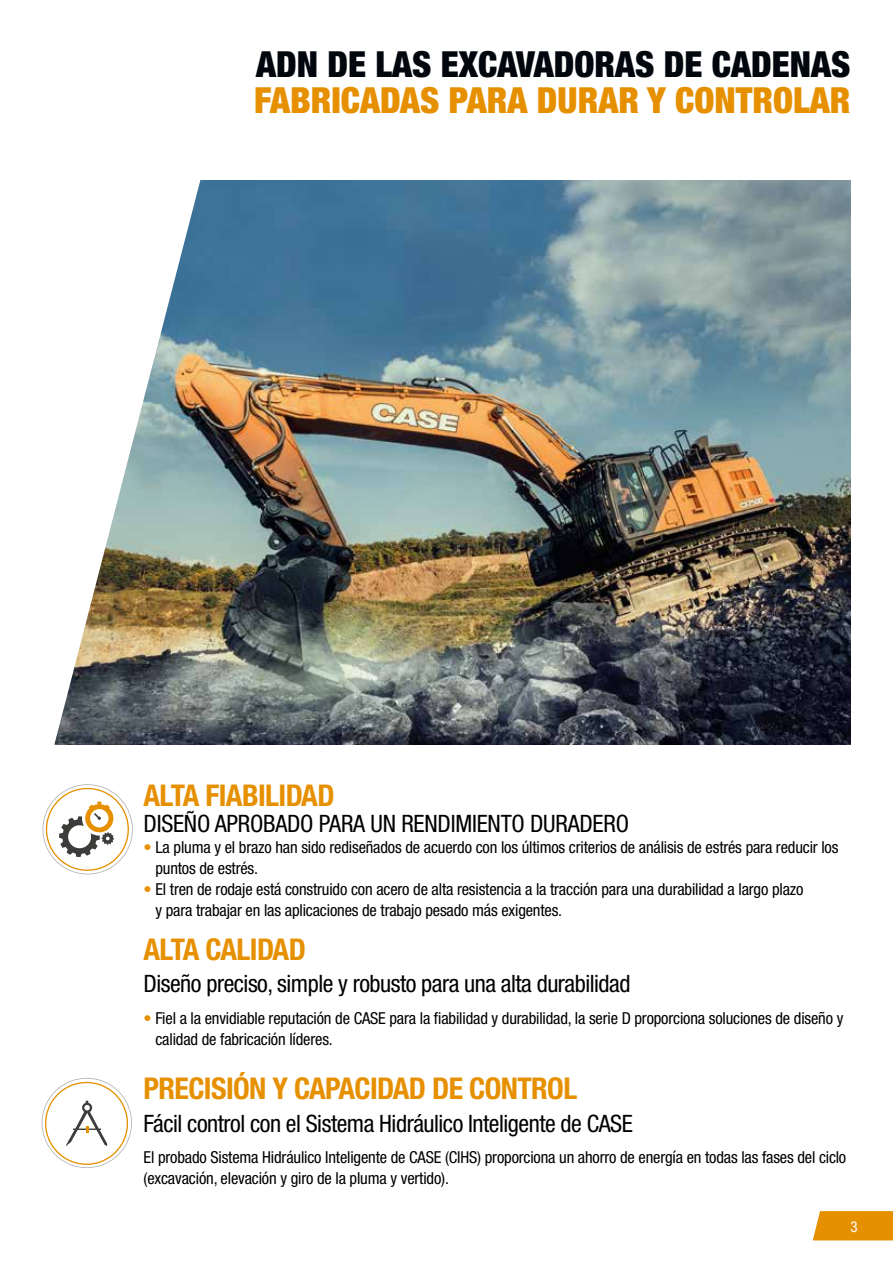
<style>
.page{position:relative;width:893px;height:1263px;background:#fff}
.page>*{position:absolute;margin:0;border:0;box-sizing:border-box;transform-origin:0 0}
.t1{font:900 condensed 36px "Helvetica Neue LT Std";color:#e69000}
.t2{font:900 condensed 36px "Helvetica Neue LT Std";color:#02060d}
.t3{font:700 condensed 30px "Helvetica Neue LT Std";letter-spacing:-.02em;color:#e69000}
.t4{font:condensed 24px "Helvetica Neue LT Std";letter-spacing:-.02em;color:#000}
.t5{font:condensed 16.5px/21px "Helvetica Neue LT Std";letter-spacing:-.01em;color:#000}
.t6{font:condensed 15px "Helvetica Neue LT Std";color:#fff}
.s1{color:#e69000}
</style>
<div class="page">
<svg style="left:813px;top:1211px;width:80px;height:29px;background:#e7950b"></svg>
<img style="left:208px;top:180px;width:642px;height:564px">
<img style="left:42px;top:180px;width:166px;height:655px">
<svg style="left:43px;top:784px;width:90px;height:90px"></svg>
<svg style="left:42px;top:1078px;width:90px;height:90px"></svg>
<h1 class="t2" style="left:256px;top:42px;width:596px">ADN DE LAS EXCAVADORAS DE CADENAS</h1>
<h1 class="t1" style="left:254px;top:78px;width:598px">FABRICADAS PARA DURAR Y CONTROLAR</h1>
<h2 class="t3" style="left:144px;top:777px;width:193px">ALTA FIABILIDAD</h2>
<h3 class="t4" style="left:144px;top:809px;width:487px">DISEÑO APROBADO PARA UN RENDIMIENTO DURADERO</h3>
<p class="t5" style="left:155px;top:836px;width:684px;text-indent:-12px"><span class="s1">•</span> La pluma y el brazo han sido rediseñados de acuerdo con los últimos criterios de análisis de estrés para reducir los puntos de estrés.</p>
<p class="t5" style="left:155px;top:878px;width:649px;text-indent:-12px"><span class="s1">•</span> El tren de rodaje está construido con acero de alta resistencia a la tracción para una durabilidad a largo plazo y para trabajar en las aplicaciones de trabajo pesado más exigentes.</p>
<h2 class="t3" style="left:144px;top:931px;width:164px">ALTA CALIDAD</h2>
<h3 class="t4" style="left:144px;top:970px;width:488px">Diseño preciso, simple y robusto para una alta durabilidad</h3>
<p class="t5" style="left:155px;top:1007px;width:689px;text-indent:-12px"><span class="s1">•</span> Fiel a la envidiable reputación de CASE para la fiabilidad y durabilidad, la serie D proporciona soluciones de diseño y calidad de fabricación líderes.</p>
<h2 class="t3" style="left:144px;top:1070px;width:435px">PRECISIÓN Y CAPACIDAD DE CONTROL</h2>
<h3 class="t4" style="left:144px;top:1109px;width:491px">Fácil control con el Sistema Hidráulico Inteligente de CASE</h3>
<p class="t5" style="left:144px;top:1147px;width:704px">El probado Sistema Hidráulico Inteligente de CASE (CIHS) proporciona un ahorro de energía en todas las fases del ciclo (excavación, elevación y giro de la pluma y vertido).</p>
<p class="t6" style="left:850px;top:1218px;width:9px">3</p>
</div>
